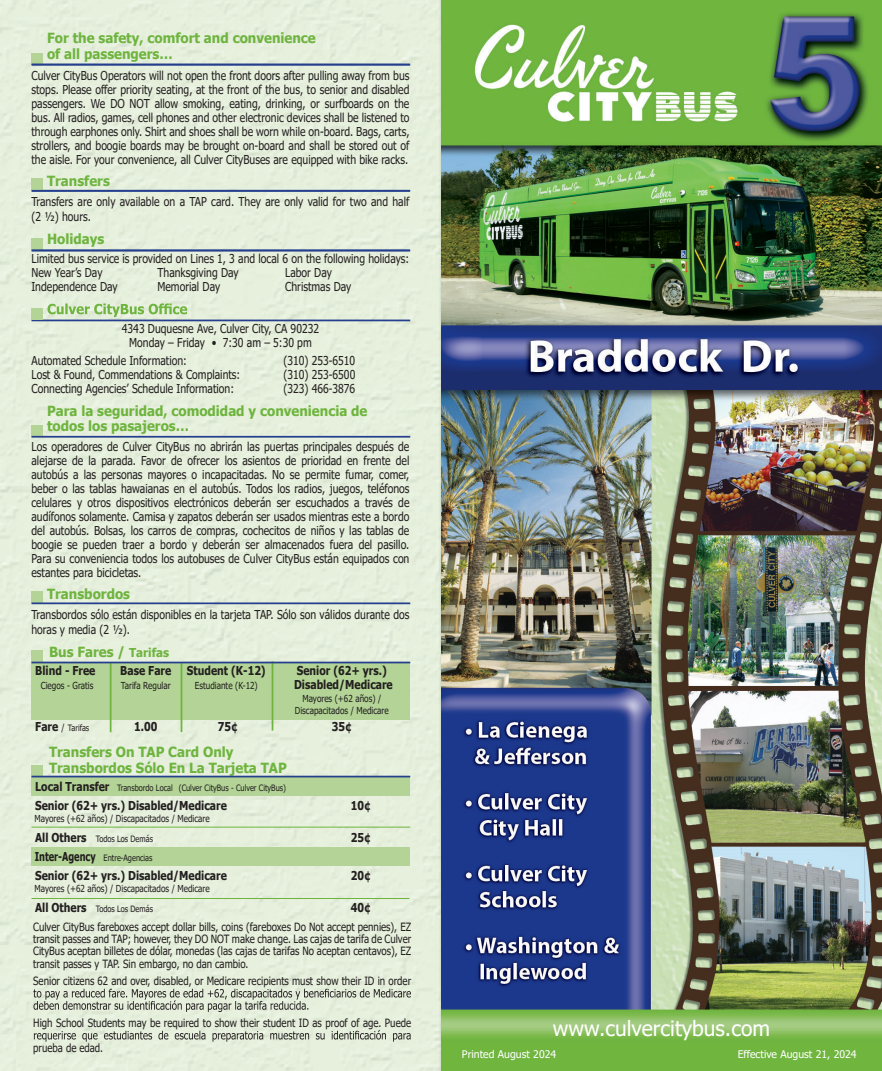
<style>
.page{position:relative;width:882px;height:1071px;background:#fff}
.page>*{position:absolute;margin:0;border:0;box-sizing:border-box;transform-origin:0 0}
.t1{font:21px "Tahoma";color:#fff}
.t2{font:700 14px/15.8px "Tahoma";color:#6eb43e;scale:.95 1}
.t3{font:12.25px/14px "Tahoma";color:#231f20;scale:.85 1}
.t4{font:700 12.25px "Tahoma";color:#231f20;scale:.85 1}
.t5{font:11.38px/12.2px "Tahoma";color:#231f20;text-align:justify;scale:.85 1}
.t6{font:10.5px "Tahoma";color:#fff}
.t7{font:9.62px/12.2px "Tahoma";color:#231f20;text-align:center;scale:.85 1}
.t8{font:8.75px "Tahoma";color:#231f20;scale:.85 1}
.s1{font-size:12.25px}
.s2{font-weight:700;font-size:12.25px}
.s3{font-size:9.62px}
</style>
<div class="page">
<img style="left:441px;top:0;width:441px;height:1071px">
<div style="left:0;top:0;width:441px;height:1071px;background:#e6f0dc"></div>
<div style="left:32px;top:53px;width:11px;height:11px;background:#b3d496"></div>
<div style="left:32px;top:179px;width:11px;height:11px;background:#b3d496"></div>
<div style="left:32px;top:239px;width:11px;height:11px;background:#b3d496"></div>
<hr style="left:32px;top:320px;width:378px;height:1px;background:#253f8e">
<div style="left:32px;top:308px;width:11px;height:12px;background:#b3d496"></div>
<div style="left:32px;top:425px;width:11px;height:11px;background:#b3d496"></div>
<div style="left:32px;top:591px;width:11px;height:12px;background:#b3d496"></div>
<hr style="left:32px;top:436px;width:378px;height:2px;background:#253f8e">
<hr style="left:32px;top:602px;width:378px;height:2px;background:#253f8e">
<hr style="left:32px;top:64px;width:378px;height:1px;background:#253f8e">
<hr style="left:32px;top:190px;width:378px;height:2px;background:#253f8e">
<hr style="left:32px;top:250px;width:378px;height:1px;background:#253f8e">
<svg style="left:48px;top:303px;width:139px;height:14px;background:#bbdaa4"></svg>
<svg style="left:33px;top:989px;width:378px;height:23px;background:#c0c7b7"></svg>
<svg style="left:34px;top:1030px;width:377px;height:12px;background:#bec5b5"></svg>
<div style="left:32px;top:776px;width:378px;height:20px;background:#b3d496"></div>
<div style="left:32px;top:847px;width:378px;height:19px;background:#b3d496"></div>
<div style="left:32px;top:663px;width:378px;height:57px;background:#b3d496"></div>
<div style="left:32px;top:651px;width:11px;height:11px;background:#b3d496"></div>
<div style="left:32px;top:765px;width:11px;height:11px;background:#b3d496"></div>
<hr style="left:110px;top:663px;width:2px;height:69px;background:#6eb43e">
<hr style="left:181px;top:663px;width:1px;height:69px;background:#6eb43e">
<hr style="left:272px;top:662px;width:1px;height:69px;background:#6eb43e">
<hr style="left:32px;top:662px;width:378px;height:1px;background:#253f8e">
<hr style="left:32px;top:776px;width:378px;height:1px;background:#253f8e">
<hr style="left:32px;top:827px;width:378px;height:1px;background:#6eb43e">
<hr style="left:32px;top:898px;width:378px;height:1px;background:#6eb43e">
<p class="t2" style="left:47px;top:31px;width:284px">For the safety, comfort and convenience of all passengers…</p>
<p class="t3" style="left:31px;top:69px;width:446px;text-align:justify">Culver CityBus Operators will not open the front doors after pulling away from bus stops. Please offer priority seating, at the front of the bus, to senior and disabled passengers. We DO NOT allow smoking, eating, drinking, or surfboards on the bus. All radios, games, cell phones and other electronic devices shall be listened to through earphones only. Shirt and shoes shall be worn while on-board. Bags, carts, strollers, and boogie boards may be brought on-board and shall be stored out of the aisle. For your convenience, all Culver CityBuses are equipped with bike racks.</p>
<p class="t2" style="left:47px;top:174px;width:68px">Transfers</p>
<p class="t3" style="left:31px;top:194px;width:446px;line-height:15.8px">Transfers are only available on a TAP card. They are only valid for two and half (2 ½) hours.</p>
<p class="t2" style="left:47px;top:232px;width:62px">Holidays</p>
<p class="t3" style="left:31px;top:253px;width:446px">Limited bus service is provided on Lines 1, 3 and local 6 on the following holidays:<br>New Year’s Day</p>
<p class="t3" style="left:157px;top:267px;width:97px">Thanksgiving Day</p>
<p class="t3" style="left:285px;top:267px;width:56px">Labor Day</p>
<p class="t3" style="left:31px;top:281px;width:103px">Independence Day</p>
<p class="t3" style="left:157px;top:281px;width:75px">Memorial Day</p>
<p class="t3" style="left:285px;top:281px;width:79px">Christmas Day</p>
<p class="t3" style="left:122px;top:323px;width:233px;text-align:center">4343 Duquesne Ave, Culver City, CA 90232<br>Monday – Friday • 7:30 am – 5:30 pm</p>
<p class="t3" style="left:31px;top:354px;width:184px">Automated Schedule Information:</p>
<p class="t3" style="left:283px;top:354px;width:86px">(310) 253-6510</p>
<p class="t3" style="left:31px;top:368px;width:247px">Lost &amp; Found, Commendations &amp; Complaints:</p>
<p class="t3" style="left:284px;top:368px;width:86px">(310) 253-6500</p>
<p class="t3" style="left:31px;top:382px;width:240px">Connecting Agencies’ Schedule Information:</p>
<p class="t3" style="left:283px;top:382px;width:86px">(323) 466-3876</p>
<p class="t2" style="left:47px;top:403px;width:339px">Para la seguridad, comodidad y conveniencia de todos los pasajeros…</p>
<p class="t3" style="left:31px;top:440px;width:446px;text-align:justify">Los operadores de Culver CityBus no abrirán las puertas principales después de alejarse de la parada. Favor de ofrecer los asientos de prioridad en frente del autobús a las personas mayores o incapacitadas. No se permite fumar, comer, beber o las tablas hawaianas en el autobús. Todos los radios, juegos, teléfonos celulares y otros dispositivos electrónicos deberán ser escuchados a través de audífonos solamente. Camisa y zapatos deberán ser usados mientras este a bordo del autobús. Bolsas, los carros de compras, cochecitos de niños y las tablas de boogie se pueden traer a bordo y deberán ser almacenados fuera del pasillo.<br>Para su conveniencia todos los autobuses de Culver CityBus están equipados con estantes para bicicletas.</p>
<p class="t2" style="left:47px;top:587px;width:89px">Transbordos</p>
<p class="t3" style="left:32px;top:607px;width:446px;line-height:15.8px">Transbordos sólo están disponibles en la tarjeta TAP. Sólo son válidos durante dos horas y media (2 ½).</p>
<p class="t2" style="left:49px;top:645px;width:128px">Bus Fares / <span class="s1">Tarifas</span></p>
<p class="t4" style="left:35px;top:662px;width:72px">Blind - Free</p>
<p class="t4" style="left:120px;top:662px;width:61px">Base Fare</p>
<p class="t4" style="left:187px;top:662px;width:94px">Student (K-12)</p>
<p class="t4" style="left:297px;top:662px;width:107px">Senior (62+ yrs.)</p>
<p class="t7" style="left:41px;top:680px;width:63px">Ciegos - Gratis</p>
<p class="t7" style="left:121px;top:680px;width:60px">Tarifa Regular</p>
<p class="t7" style="left:195px;top:680px;width:76px">Estudiante (K-12)</p>
<p class="t4" style="left:294px;top:676px;width:118px">Disabled/Medicare</p>
<p class="t7" style="left:295px;top:693px;width:112px">Mayores (+62 años) /<br>Discapacitados / Medicare</p>
<p class="t8" style="left:35px;top:722px;width:65px"><span class="s2">Fare</span> <span class="s3">/</span> Tarifas</p>
<p class="t4" style="left:134px;top:718px;width:29px">1.00</p>
<p class="t4" style="left:218px;top:718px;width:25px">75¢</p>
<p class="t4" style="left:332px;top:718px;width:25px">35¢</p>
<p class="t2" style="left:49px;top:745px;width:252px">Transfers On TAP Card Only<br>Transbordos Sólo En La Tarjeta TAP</p>
<p class="t8" style="left:35px;top:782px;width:296px"><span class="s2">Local Transfer</span> Transbordo Local (Culver CityBus - Culver CityBus)</p>
<p class="t4" style="left:35px;top:797px;width:227px">Senior (62+ yrs.) Disabled/Medicare</p>
<p class="t4" style="left:351px;top:797px;width:25px">10¢</p>
<p class="t7" style="left:35px;top:813px;width:208px">Mayores (+62 años) / Discapacitados / Medicare</p>
<p class="t8" style="left:35px;top:833px;width:140px"><span class="s2">All Others</span> Todos Los Demás</p>
<p class="t4" style="left:351px;top:829px;width:25px">25¢</p>
<p class="t8" style="left:35px;top:852px;width:140px"><span class="s2">Inter-Agency</span> Entre-Agencias</p>
<p class="t4" style="left:35px;top:867px;width:227px">Senior (62+ yrs.) Disabled/Medicare</p>
<p class="t4" style="left:351px;top:867px;width:25px">20¢</p>
<p class="t7" style="left:35px;top:883px;width:208px">Mayores (+62 años) / Discapacitados / Medicare</p>
<p class="t8" style="left:35px;top:903px;width:140px"><span class="s2">All Others</span> Todos Los Demás</p>
<p class="t4" style="left:351px;top:899px;width:25px">40¢</p>
<p class="t5" style="left:33px;top:921px;width:446px">Culver CityBus fareboxes accept dollar bills, coins (fareboxes Do Not accept pennies), EZ transit passes and TAP; however, they DO NOT make change. Las cajas de tarifa de Culver CityBus aceptan billetes de dólar, monedas (las cajas de tarifas No aceptan centavos), EZ transit passes y TAP. Sin embargo, no dan cambio.</p>
<p class="t5" style="left:33px;top:976px;width:446px">Senior citizens 62 and over, disabled, or Medicare recipients must show their ID in order</p>
<p class="t5" style="left:33px;top:1011px;width:446px;line-height:24.5px">High School Students may be required to show their student ID as proof of age. Puede prueba de edad.</p>
<h1 class="t1" style="left:553px;top:1015px;width:219px">www.culvercitybus.com</h1>
<p class="t6" style="left:462px;top:1047px;width:96px">Printed August 2024</p>
<p class="t6" style="left:738px;top:1047px;width:120px">Effective August 21, 2024</p>
</div>
